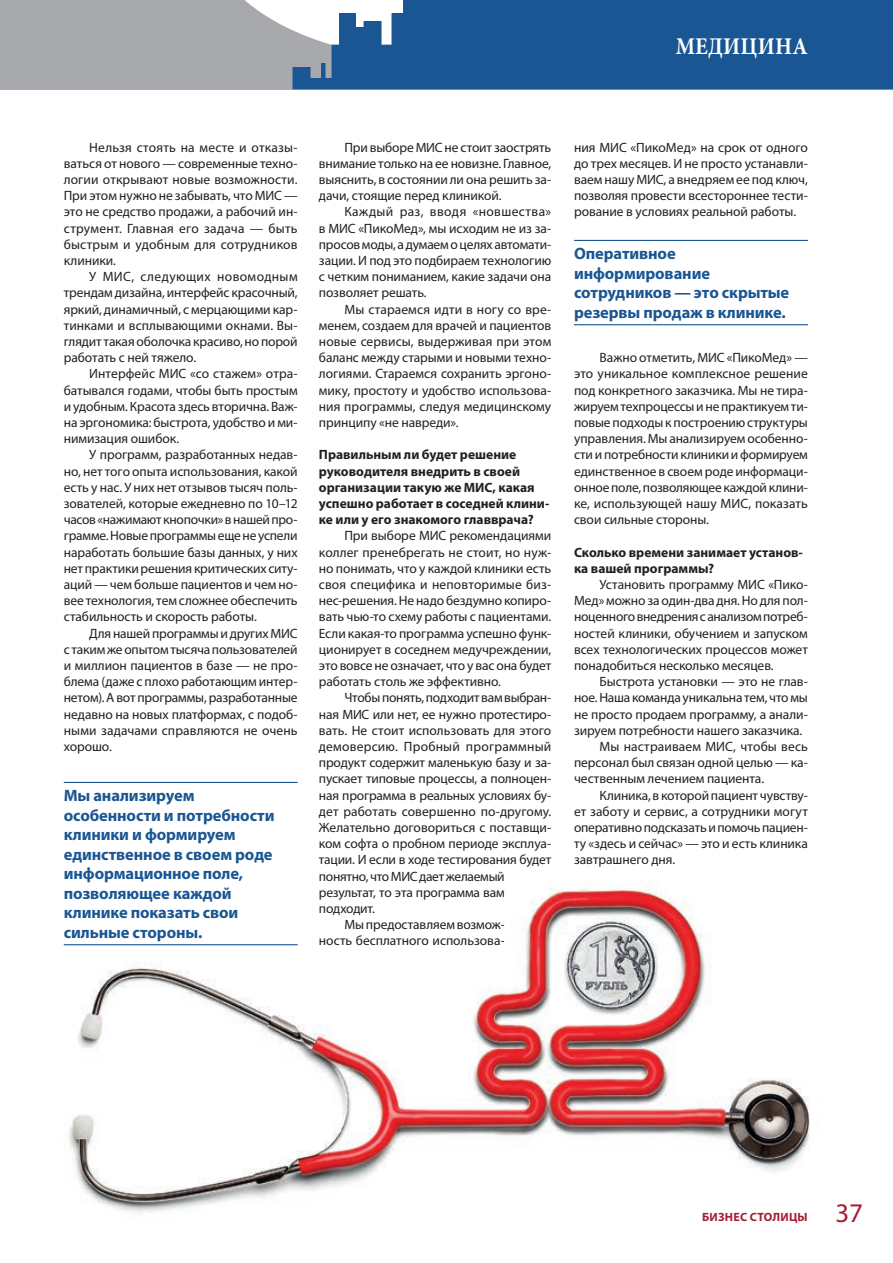
<style>
.page{position:relative;width:893px;height:1263px;background:#fff}
.page>*{position:absolute;margin:0;border:0;box-sizing:border-box;transform-origin:0 0}
.t1{font:27px "Myriad Pro";color:#a51d32}
.t2{font:700 24px "Minion Pro";letter-spacing:.01em;color:#fff;scale:.91 1}
.врез{font:700 16.5px/19.5px "Myriad Pro";letter-spacing:-.01em;color:#1a5693}
.текст{font:13.5px/16.2px "Myriad Pro";letter-spacing:-.005em;color:#231f20;text-align:justify}
.вопрос{font:700 13.5px/16.2px "Myriad Pro";color:#231f20}
.t3{font:700 12px "Myriad Pro";letter-spacing:.02em;color:#a51d32}
</style>
<div class="page">
<div style="left:0;top:0;width:893px;height:89px;background:#a8a9ad"></div>
<svg style="left:245px;top:0;width:47px;height:30px"></svg>
<svg style="left:292px;top:0;width:601px;height:89px;background:#2b629a"></svg>
<img style="left:63px;top:885px;width:747px;height:328px">
<hr style="left:64px;top:782px;width:234px;height:1px;background:#1a5693">
<hr style="left:64px;top:944px;width:234px;height:1px;background:#1a5693">
<hr style="left:574px;top:240px;width:234px;height:1px;background:#1a5693">
<hr style="left:574px;top:324px;width:234px;height:1px;background:#1a5693">
<p class="t2" style="left:676px;top:29px;width:147px">МЕДИЦИНА</p>
<p class="текст" style="left:64px;top:139px;width:235px;text-indent:26px">Нельзя стоять на месте и отказы‑ ваться от нового — современные техно‑ логии открывают новые возможности.<br>При этом нужно не забывать, что МИС — это не средство продажи, а рабочий ин‑ струмент. Главная его задача — быть быстрым и удобным для сотрудников клиники.</p>
<p class="текст" style="left:64px;top:268px;width:235px;text-indent:26px">У МИС, следующих новомодным трендам дизайна, интерфейс красочный, яркий, динамичный, с мерцающими кар‑ тинками и всплывающими окнами. Вы‑ глядит такая оболочка красиво, но порой работать с ней тяжело.</p>
<p class="текст" style="left:64px;top:365px;width:235px;text-indent:26px">Интерфейс МИС «со стажем» отра‑ батывался годами, чтобы быть простым и удобным. Красота здесь вторична. Важ‑ на эргономика: быстрота, удобство и ми‑ нимизация ошибок.</p>
<p class="текст" style="left:64px;top:446px;width:235px;text-indent:26px">У программ, разработанных недав‑ но, нет того опыта использования, какой есть у нас. У них нет отзывов тысяч поль‑ зователей, которые ежедневно по 10–12 часов «нажимают кнопочки» в нашей про‑ грамме. Новые программы еще не успели наработать большие базы данных, у них нет практики решения критических ситу‑ аций — чем больше пациентов и чем но‑ вее технология, тем сложнее обеспечить стабильность и скорость работы.</p>
<p class="текст" style="left:64px;top:625px;width:235px;text-indent:26px">Для нашей программы и других МИС с таким же опытом тысяча пользователей и миллион пациентов в базе — не про‑ блема (даже с плохо работающим интер‑ нетом). А вот программы, разработанные недавно на новых платформах, с подоб‑ ными задачами справляются не очень хорошо.</p>
<p class="врез" style="left:64px;top:785px;width:212px">Мы анализируем особенности и потребности клиники и формируем единственное в своем роде информационное поле, позволяющее каждой клинике показать свои сильные стороны.</p>
<p class="текст" style="left:319px;top:139px;width:234px;text-indent:26px">При выборе МИС не стоит заострять внимание только на ее новизне. Главное, выяснить, в состоянии ли она решить за‑ дачи, стоящие перед клиникой.</p>
<p class="текст" style="left:319px;top:203px;width:234px;text-indent:26px">Каждый раз, вводя «новшества» в МИС «ПикоМед», мы исходим не из за‑ просов моды, а думаем о целях автомати‑ зации. И под это подбираем технологию с четким пониманием, какие задачи она позволяет решать.</p>
<p class="текст" style="left:319px;top:301px;width:234px;text-indent:26px">Мы стараемся идти в ногу со вре‑ менем, создаем для врачей и пациентов новые сервисы, выдерживая при этом баланс между старыми и новыми техно‑ логиями. Стараемся сохранить эргоно‑ мику, простоту и удобство использова‑ ния программы, следуя медицинскому принципу «не навреди».</p>
<p class="вопрос" style="left:319px;top:446px;width:232px">Правильным ли будет решение руководителя внедрить в своей организации такую же МИС, какая успешно работает в соседней клини&shy;ке или у его знакомого главврача?</p>
<p class="текст" style="left:319px;top:527px;width:234px;text-indent:26px">При выборе МИС рекомендациями коллег пренебрегать не стоит, но нуж‑ но понимать, что у каждой клиники есть своя специфика и неповторимые биз‑ нес-решения. Не надо бездумно копиро‑ вать чью‑то схему работы с пациентами.<br>Если какая‑то программа успешно функ‑ ционирует в соседнем медучреждении, это вовсе не означает, что у вас она будет работать столь же эффективно.</p>
<p class="текст" style="left:319px;top:689px;width:234px;text-align:left;text-indent:26px">Чтобы понять, подходит вам выбран‑ ная МИС или нет, ее нужно протестиро‑ вать. Не стоит использовать для этого демоверсию. Пробный программный продукт содержит маленькую базу и за‑ пускает типовые процессы, а полноцен‑ ная программа в реальных условиях бу‑ дет работать совершенно по‑другому.<br>Желательно договориться с поставщи‑ ком софта о пробном периоде эксплуа‑ тации. И если в ходе тестирования будет понятно, что МИС дает желаемый результат, то эта программа вам подходит.</p>
<p class="текст" style="left:319px;top:916px;width:187px;text-align:right">Мы предоставляем возмож‑ ность бесплатного использова‑</p>
<p class="текст" style="left:574px;top:139px;width:235px">ния МИС «ПикоМед» на срок от одного до трех месяцев. И не просто устанавли‑ ваем нашу МИС, а внедряем ее под ключ, позволяя провести всестороннее тести‑ рование в условиях реальной работы.</p>
<p class="врез" style="left:574px;top:243px;width:217px">Оперативное информирование сотрудников — это скрытые резервы продаж в клинике.</p>
<p class="текст" style="left:574px;top:349px;width:235px;text-indent:26px">Важно отметить, МИС «ПикоМед» — это уникальное комплексное решение под конкретного заказчика. Мы не тира‑ жируем техпроцессы и не практикуем ти‑ повые подходы к построению структуры управления. Мы анализируем особенно‑ сти и потребности клиники и формируем единственное в своем роде информаци‑ онное поле, позволяющее каждой клини‑ ке, использующей нашу МИС, показать свои сильные стороны.</p>
<p class="вопрос" style="left:574px;top:543px;width:230px">Сколько времени занимает установ&shy;ка вашей программы?</p>
<p class="текст" style="left:574px;top:576px;width:235px;text-indent:26px">Установить программу МИС «Пико‑ Мед» можно за один-два дня. Но для пол‑ ноценного внедрения с анализом потреб‑ ностей клиники, обучением и запуском всех технологических процессов может понадобиться несколько месяцев.</p>
<p class="текст" style="left:574px;top:673px;width:235px;text-indent:26px">Быстрота установки — это не глав‑ ное. Наша команда уникальна тем, что мы не просто продаем программу, а анали‑ зируем потребности нашего заказчика.</p>
<p class="текст" style="left:574px;top:738px;width:235px;text-indent:26px">Мы настраиваем МИС, чтобы весь персонал был связан одной целью — ка‑ чественным лечением пациента.</p>
<p class="текст" style="left:574px;top:787px;width:235px;text-indent:26px">Клиника, в которой пациент чувству‑ ет заботу и сервис, а сотрудники могут оперативно подсказать и помочь пациен‑ ту «здесь и сейчас» — это и есть клиника завтрашнего дня.</p>
<p class="t3" style="left:702px;top:1209px;width:107px">БИЗНЕС СТОЛИЦЫ</p>
<h1 class="t1" style="left:835px;top:1196px;width:29px">37</h1>
</div>
